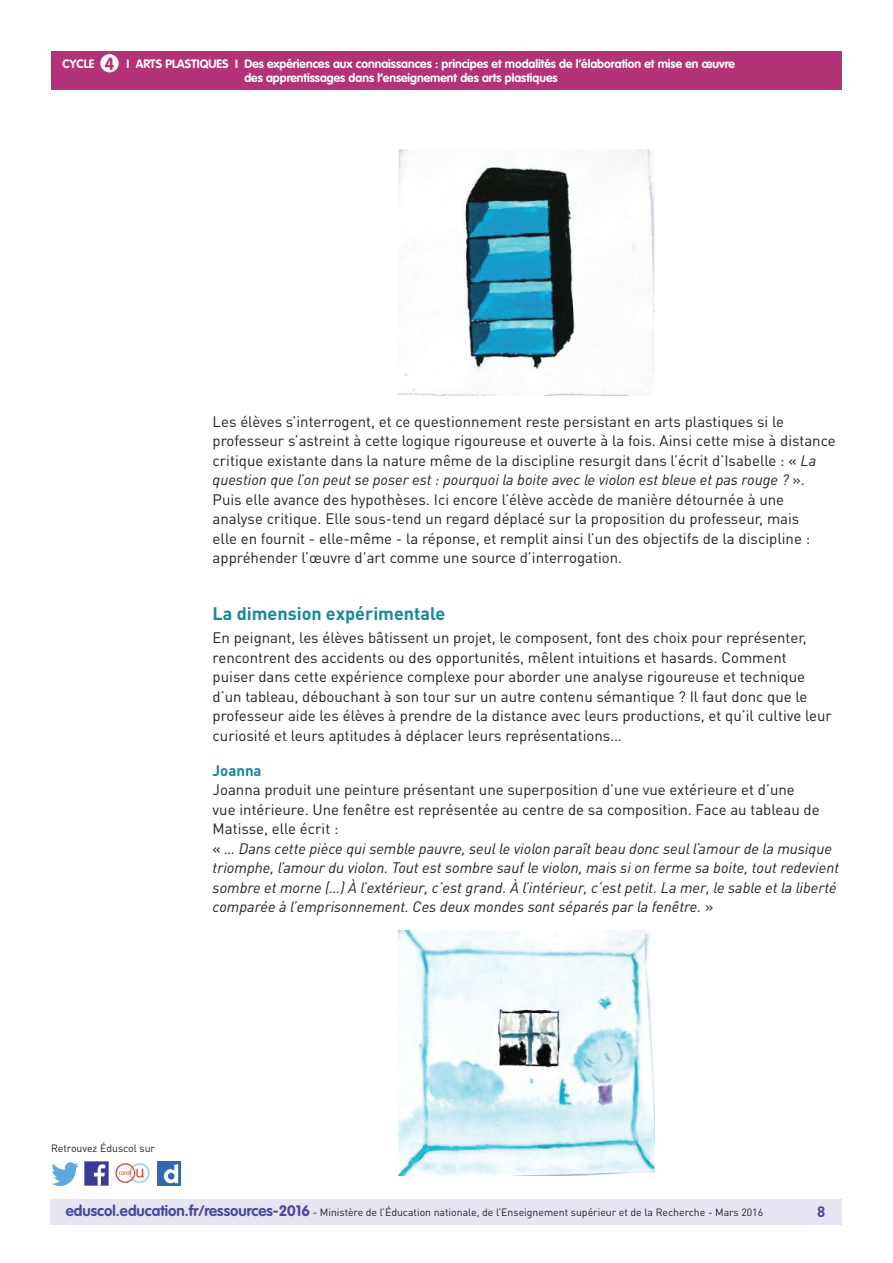
<style>
.page{position:relative;width:893px;height:1263px;background:#fff}
.page>*{position:absolute;margin:0;border:0;box-sizing:border-box;transform-origin:0 0}
.t1{font:700 18px "DIN Pro";color:#16879f}
.t2{font:700 17.25px "VAG Rounded Std";color:#b43376}
.t3{font:15px/19.5px "DIN Pro";color:#231f20}
.t4{font:italic 15px/19.5px "DIN Pro";color:#231f20}
.t5{font:700 15px "DIN Pro";color:#16879f}
.t6{font:700 15px "DIN Pro";color:#4a489e}
.t7{font:700 12px/14.4px "VAG Rounded Std";color:#fff}
.t8{font:10.5px "DIN Pro";color:#231f20}
.s1{font-style:italic}
.s2{font-style:normal}
.s3{font-family:"VAG Rounded Std";font-weight:700;font-size:15px;color:#4a489e}
</style>
<div class="page">
<div style="left:50px;top:1199px;width:791px;height:26px;background:#e6e5f2"></div>
<img style="left:85px;top:1162px;width:23px;height:23px">
<img style="left:51px;top:1163px;width:28px;height:22px">
<img style="left:158px;top:1162px;width:22px;height:23px">
<img style="left:115px;top:1163px;width:35px;height:21px">
<div style="left:51px;top:51px;width:791px;height:39px;background:#b43376"></div>
<div style="left:100px;top:54px;width:19px;height:18px;background:#fff;border-radius:50%"></div>
<img style="left:399px;top:150px;width:255px;height:245px">
<img style="left:399px;top:930px;width:255px;height:246px">
<p class="t2" style="left:105px;top:53px;width:11px">4</p>
<p class="t7" style="left:63px;top:57px;width:28px">CYCLE</p>
<p class="t7" style="left:244px;top:57px;width:491px;text-indent:-118px">I Arts plastiques I Des expériences aux connaissances : principes et modalités de l’élaboration et mise en œuvre des apprentissages dans l’enseignement des arts plastiques</p>
<p class="t3" style="left:213px;top:411px;width:625px">Les élèves s’interrogent, et ce questionnement reste persistant en arts plastiques si le professeur s’astreint à cette logique rigoureuse et ouverte à la fois. Ainsi cette mise à distance critique existante dans la nature même de la discipline resurgit dans l’écrit d’Isabelle : « <span class="s1">La question que l’on peut se poser est : pourquoi la boite avec le violon est bleue et pas rouge ?</span> ».<br>Puis elle avance des hypothèses. Ici encore l’élève accède de manière détournée à une analyse critique. Elle sous-tend un regard déplacé sur la proposition du professeur, mais<br>elle en fournit - elle-même - la réponse, et remplit ainsi l’un des objectifs de la discipline : appréhender l’œuvre d’art comme une source d’interrogation.</p>
<p class="t1" style="left:213px;top:601px;width:234px">La dimension expérimentale</p>
<p class="t3" style="left:213px;top:628px;width:621px">En peignant, les élèves bâtissent un projet, le composent, font des choix pour représenter, rencontrent des accidents ou des opportunités, mêlent intuitions et hasards. Comment puiser dans cette expérience complexe pour aborder une analyse rigoureuse et technique d’un tableau, débouchant à son tour sur un autre contenu sémantique ? Il faut donc que le professeur aide les élèves à prendre de la distance avec leurs productions, et qu’il cultive leur curiosité et leurs aptitudes à déplacer leurs représentations…</p>
<p class="t5" style="left:213px;top:760px;width:51px">Joanna</p>
<p class="t4" style="left:213px;top:780px;width:628px"><span class="s2">Joanna produit une peinture présentant une superposition d’une vue extérieure et d’une<br>vue intérieure. Une fenêtre est représentée au centre de sa composition. Face au tableau de Matisse, elle écrit :<br>«</span> … Dans cette pièce qui semble pauvre, seul le violon paraît beau donc seul l’amour de la musique triomphe, l’amour du violon. Tout est sombre sauf le violon, mais si on ferme sa boite, tout redevient sombre et morne (…) À l’extérieur, c’est grand. À l’intérieur, c’est petit. La mer, le sable et la liberté comparée à l’emprisonnement. Ces deux mondes sont séparés par la fenêtre. <span class="s2">»</span></p>
<p class="t8" style="left:51px;top:1141px;width:106px">Retrouvez Éduscol sur</p>
<p class="t8" style="left:66px;top:1205px;width:699px"><span class="s3">eduscol.education.fr/ressources-2016</span> - Ministère de l’Éducation nationale, de l’Enseignement supérieur et de la Recherche - Mars 2016</p>
<p class="t6" style="left:817px;top:1201px;width:10px">8</p>
</div>
